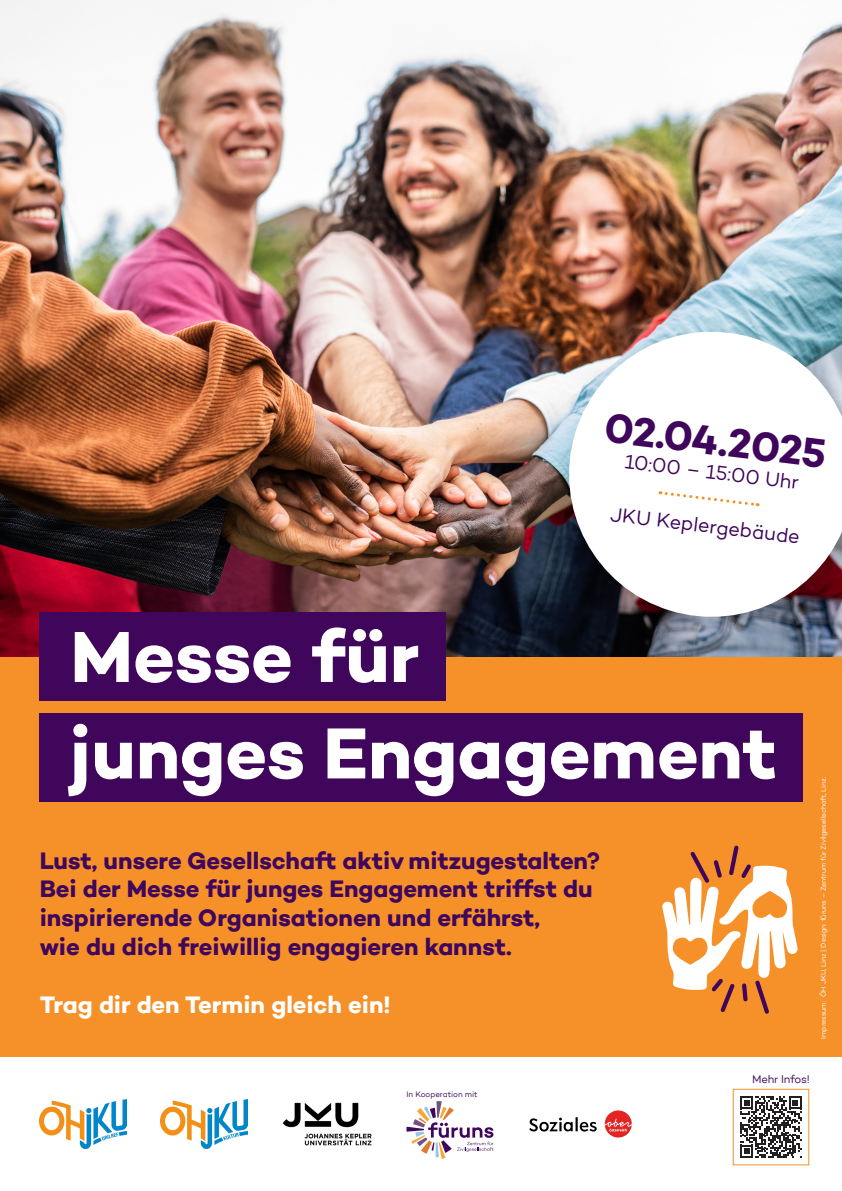
<style>
.page{position:relative;width:842px;height:1191px;background:#fff}
.page>*{position:absolute;margin:0;border:0;box-sizing:border-box;transform-origin:0 0}
.t1{font:700 73.4px/96.4px "Campton TT";letter-spacing:-.005em;color:#fff}
.t2{font:700 41px "Campton TT";color:#3f065c}
.t3{font:700 24px/28.8px "Campton TT";color:#3f065c}
.t4{font:700 24px "Campton TT";letter-spacing:-.005em;color:#fff}
.t5{font:20px "Campton TT";color:#3f065c}
.t6{font:11.2px "Campton TT";letter-spacing:-.01em;color:#3f065c}
.t7{font:8px "Campton TT";color:#3f065c}
.t8{font:7px "Campton TT";color:#fff}
</style>
<div class="page">
<img style="left:0;top:0;width:842px;height:657px">
<svg style="left:552px;top:315px;width:290px;height:318px"></svg>
<svg style="left:660px;top:490px;width:98px;height:17px"></svg>
<div style="left:0;top:657px;width:842px;height:403px;background:#f6912a"></div>
<div style="left:0;top:1057px;width:842px;height:134px;background:#fff"></div>
<svg style="left:740px;top:1096px;width:62px;height:61px"></svg>
<div style="left:733px;top:1088px;width:76px;height:77px;border:1px solid #f6912a"></div>
<svg style="left:662px;top:845px;width:136px;height:169px"></svg>
<div style="left:40px;top:713px;width:763px;height:88px;background:#3f065c"></div>
<div style="left:40px;top:612px;width:406px;height:88px;background:#3f065c"></div>
<svg style="left:406px;top:1101px;width:87px;height:58px"></svg>
<img style="left:282px;top:1102px;width:90px;height:44px">
<img style="left:161px;top:1099px;width:87px;height:49px">
<img style="left:40px;top:1099px;width:87px;height:49px">
<svg style="left:529px;top:1117px;width:68px;height:15px"></svg>
<svg style="left:605px;top:1110px;width:27px;height:27px"></svg>
<h2 class="t2" style="left:608px;top:401px;width:225px;rotate:7deg">02.04.2025</h2>
<p class="t5" style="left:626px;top:449px;width:177px;rotate:7deg">10:00 – 15:00 Uhr</p>
<p class="t5" style="left:612px;top:501px;width:192px;rotate:7deg">JKU Keplergebäude</p>
<h1 class="t1" style="left:70px;top:607px;width:708px">Messe für<br>junges Engagement</h1>
<p class="t3" style="left:40px;top:845px;width:562px">Lust, unsere Gesellschaft aktiv mitzugestalten?<br>Bei der Messe für junges Engagement triffst du inspirierende Organisationen und erfährst,<br>wie du dich freiwillig engagieren kannst.</p>
<p class="t4" style="left:40px;top:989px;width:352px">Trag dir den Termin gleich ein!</p>
<p class="t8" style="left:819px;top:1038px;width:263px;rotate:-90deg">Impressum: ÖH JKU, Linz | Design: füruns – Zentrum für Zivilgesellschaft, Linz.</p>
<p class="t7" style="left:406px;top:1088px;width:73px">In Kooperation mit</p>
<p class="t6" style="left:752px;top:1072px;width:59px">Mehr Infos!</p>
</div>
